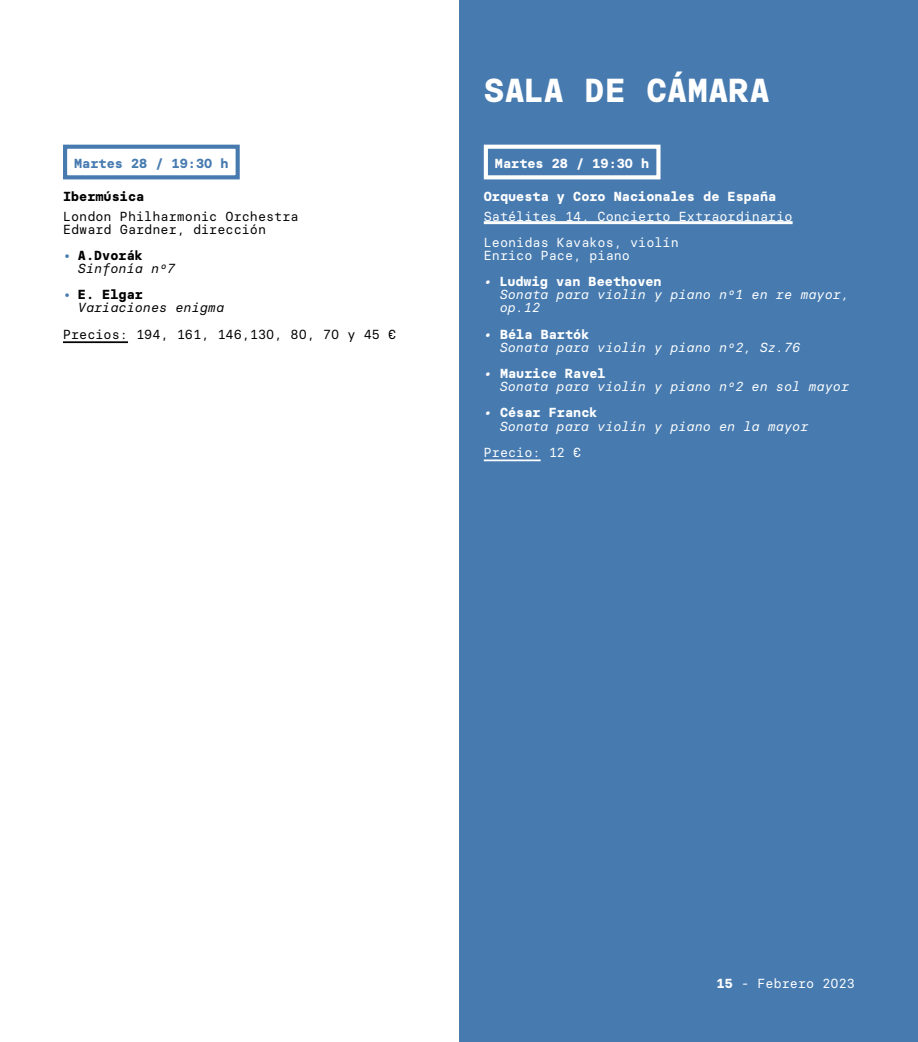
<style>
.page{position:relative;width:918px;height:1042px;background:#fff}
.page>*{position:absolute;margin:0;border:0;box-sizing:border-box;transform-origin:0 0}
.t1{font:700 33.25px "Basier Circle Mono";color:#fff}
.t2{font:italic 13.12px/13.1px "Basier Circle Mono";color:#fff}
.t3{font:13.12px/26.2px "Basier Circle Mono";color:#fff}
.t4{font:13.12px/13.1px "Basier Circle Mono";color:#000}
.t5{font:700 13.12px "Basier Circle Mono";color:#fff}
.t6{font:italic 13.12px/13.1px "Basier Circle Mono";color:#000}
.t7{font:700 13.12px "Basier Circle Mono";color:#477bb0}
.t8{font:700 13.12px "Basier Circle Mono";color:#000}
.s1{font-weight:700;font-style:normal;color:#477bb0}
.s2{font-weight:700;font-style:normal}
.s3{font-weight:700}
</style>
<div class="page">
<div style="left:459px;top:0;width:459px;height:1042px;background:#477bb0"></div>
<hr style="left:484px;top:221px;width:308px;height:3px;background:#fff">
<hr style="left:484px;top:459px;width:57px;height:2px;background:#fff">
<div style="left:484px;top:145px;width:176px;height:34px;border:4px solid #fff"></div>
<hr style="left:63px;top:341px;width:65px;height:2px;background:#000">
<div style="left:63px;top:145px;width:177px;height:34px;border:4px solid #477bb0"></div>
<p class="t7" style="left:74px;top:155px;width:156px">Martes 28 / 19:30 h</p>
<p class="t8" style="left:63px;top:188px;width:83px">Ibermúsica</p>
<p class="t4" style="left:63px;top:209px;width:237px">London Philharmonic Orchestra<br>Edward Gardner, dirección</p>
<p class="t6" style="left:78px;top:248px;width:99px;text-indent:-15px"><span class="s1">•</span> <span class="s2">A.Dvorák<br></span>Sinfonía nº7</p>
<p class="t6" style="left:78px;top:288px;width:148px;text-indent:-15px"><span class="s1">•</span> <span class="s2">E. Elgar<br></span>Variaciones enigma</p>
<p class="t4" style="left:63px;top:327px;width:335px">Precios: 194, 161, 146,130, 80, 70 y 45 €</p>
<h1 class="t1" style="left:484px;top:70px;width:288px">SALA DE CÁMARA</h1>
<p class="t5" style="left:495px;top:155px;width:156px">Martes 28 / 19:30 h</p>
<p class="t5" style="left:484px;top:188px;width:294px">Orquesta y Coro Nacionales de España</p>
<p class="t3" style="left:484px;top:203px;width:310px">Satélites 14. Concierto Extraordinario<br>Leonidas Kavakos, violín</p>
<p class="t3" style="left:484px;top:242px;width:148px">Enrico Pace, piano</p>
<p class="t2" style="left:500px;top:275px;width:351px;text-indent:-16px">• <span class="s2">Ludwig van Beethoven<br></span>Sonata para violín y piano nº1 en re mayor, op.12</p>
<p class="t2" style="left:500px;top:327px;width:302px;text-indent:-16px">• <span class="s2">Béla Bartók<br></span>Sonata para violín y piano nº2, Sz.76</p>
<p class="t2" style="left:500px;top:367px;width:351px;text-indent:-16px">• <span class="s2">Maurice Ravel<br></span>Sonata para violín y piano nº2 en sol mayor</p>
<p class="t2" style="left:500px;top:406px;width:310px;text-indent:-16px">• <span class="s2">César Franck<br></span>Sonata para violín y piano en la mayor</p>
<p class="t3" style="left:484px;top:439px;width:99px">Precio: 12 €</p>
<p class="t3" style="left:717px;top:970px;width:140px"><span class="s3">15</span> - Febrero 2023</p>
</div>
